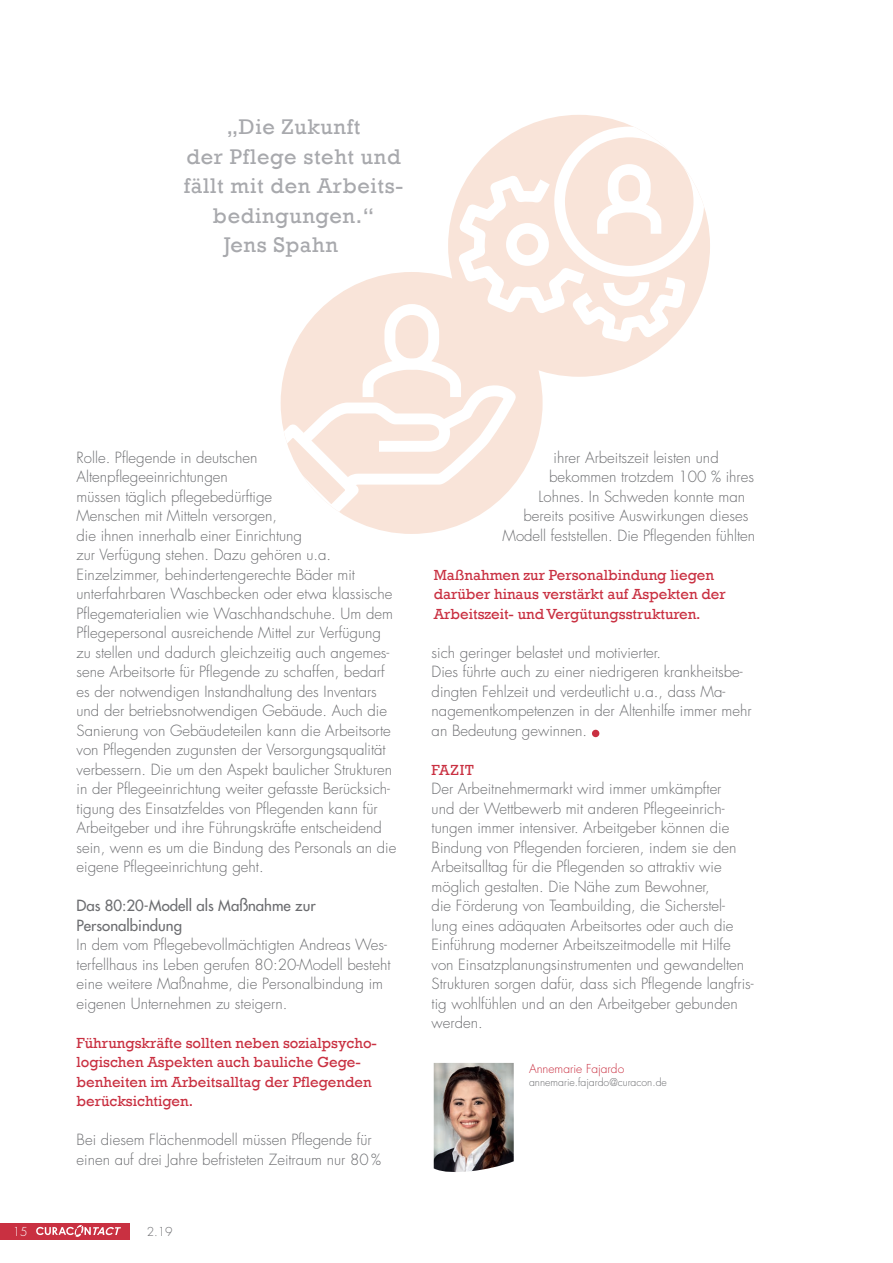
<style>
.page{position:relative;width:893px;height:1263px;background:#fff}
.page>*{position:absolute;margin:0;border:0;box-sizing:border-box;transform-origin:0 0}
.t1{font:21.75px "Rockwell";letter-spacing:.03em;color:#a8a9ad}
.t2{font:300 15px/19.5px "Futura";color:#6c6d70}
.t3{font:15px/19.5px "Rockwell";color:#c93041}
.t4{font:15px/19.5px "Futura";color:#6c6d70}
.t5{font:300 12px "Futura";color:#c93041}
.t6{font:300 12px "Futura";color:#6c6d70}
.t7{font:300 12px "Futura";color:#fff}
.t8{font:300 10.5px "Futura";color:#6c6d70}
</style>
<div class="page">
<div style="left:0;top:1223px;width:130px;height:16px;background:#c93041"></div>
<svg style="left:36px;top:1225px;width:85px;height:12px"></svg>
<img style="left:434px;top:1063px;width:80px;height:109px">
<div style="left:592px;top:730px;width:7px;height:7px;background:#c93041;border-radius:50%"></div>
<div style="left:448px;top:115px;width:262px;height:262px;background:#f9e4d9;border-radius:50%"></div>
<div style="left:554px;top:127px;width:150px;height:150px;border:11px solid #fff;border-radius:50%"></div>
<svg style="left:280px;top:148px;width:412px;height:379px"></svg>
<h1 class="t1" style="left:227px;top:114px;width:135px">„Die Zukunft</h1>
<h1 class="t1" style="left:186px;top:144px;width:216px">der Pflege steht und</h1>
<h1 class="t1" style="left:184px;top:173px;width:221px">fällt mit den Arbeits-</h1>
<h1 class="t1" style="left:213px;top:203px;width:163px">bedingungen.“</h1>
<h1 class="t1" style="left:224px;top:232px;width:116px">Jens Spahn</h1>
<p class="t2" style="left:77px;top:448px;width:321px">Rolle. Pflegende in deutschen Altenpflegeeinrichtungen<br>müssen täglich pflegebedürftige<br>Menschen mit Mitteln versorgen,<br>die ihnen innerhalb einer Einrichtung<br>zur Verfügung stehen. Dazu gehören u.a.<br>Einzelzimmer, behindertengerechte Bäder mit unterfahrbaren Waschbecken oder etwa klassische Pflegematerialien wie Waschhandschuhe. Um dem Pflegepersonal ausreichende Mittel zur Verfügung zu stellen und dadurch gleichzeitig auch angemes&shy;sene Arbeitsorte für Pflegende zu schaffen, bedarf es der notwendigen Instandhaltung des Inventars und der betriebsnotwendigen Gebäude. Auch die Sanierung von Gebäudeteilen kann die Arbeitsorte von Pflegenden zugunsten der Versorgungsqualität verbessern. Die um den Aspekt baulicher Strukturen in der Pflegeeinrichtung weiter gefasste Berücksich&shy;tigung des Einsatzfeldes von Pflegenden kann für Arbeitgeber und ihre Führungskräfte entscheidend sein, wenn es um die Bindung des Personals an die eigene Pflegeeinrichtung geht.</p>
<p class="t4" style="left:77px;top:896px;width:241px">Das 80:20-Modell als Maßnahme zur<br>Personalbindung</p>
<p class="t2" style="left:77px;top:935px;width:315px">In dem vom Pflegebevollmächtigten Andreas Wes&shy;terfellhaus ins Leben gerufen 80:20-Modell besteht eine weitere Maßnahme, die Personalbindung im eigenen Unternehmen zu steigern.</p>
<p class="t3" style="left:77px;top:1033px;width:302px">Führungskräfte sollten neben sozialpsycho&shy;logischen Aspekten auch bauliche Gege&shy;benheiten im Arbeitsalltag der Pflegenden berücksichtigen.</p>
<p class="t2" style="left:77px;top:1130px;width:306px">Bei diesem Flächenmodell müssen Pflegende für einen auf drei Jahre befristeten Zeitraum nur 80 %</p>
<p class="t7" style="left:13px;top:1223px;width:16px">15</p>
<p class="t6" style="left:147px;top:1223px;width:28px">2.19</p>
<p class="t2" style="left:554px;top:448px;width:167px">ihrer Arbeitszeit leisten und</p>
<p class="t2" style="left:549px;top:467px;width:206px">bekommen trotzdem 100 % ihres</p>
<p class="t2" style="left:539px;top:487px;width:208px">Lohnes. In Schweden konnte man</p>
<p class="t2" style="left:524px;top:506px;width:226px">bereits positive Auswirkungen dieses</p>
<p class="t2" style="left:503px;top:526px;width:254px">Modell feststellen. Die Pflegenden fühlten</p>
<p class="t3" style="left:434px;top:565px;width:293px">Maßnahmen zur Personalbindung liegen darüber hinaus verstärkt auf Aspekten der<br>Arbeitszeit- und Vergütungsstrukturen.</p>
<p class="t2" style="left:432px;top:643px;width:322px">sich geringer belastet und motivierter.<br>Dies führte auch zu einer niedrigeren krankheitsbe&shy;dingten Fehlzeit und verdeutlicht u.a., dass Ma&shy;nagementkompetenzen in der Altenhilfe immer mehr an Bedeutung gewinnen.</p>
<p class="t3" style="left:432px;top:760px;width:44px">FAZIT</p>
<p class="t2" style="left:432px;top:779px;width:324px">Der Arbeitnehmermarkt wird immer umkämpfter<br>und der Wettbewerb mit anderen Pflegeeinrich&shy;tungen immer intensiver. Arbeitgeber können die Bindung von Pflegenden forcieren, indem sie den Arbeitsalltag für die Pflegenden so attraktiv wie möglich gestalten. Die Nähe zum Bewohner,<br>die Förderung von Teambuilding, die Sicherstel&shy;lung eines adäquaten Arbeitsortes oder auch die Einführung moderner Arbeitszeitmodelle mit Hilfe von Einsatzplanungsinstrumenten und gewandelten Strukturen sorgen dafür, dass sich Pflegende langfris&shy;tig wohlfühlen und an den Arbeitgeber gebunden werden.</p>
<p class="t5" style="left:529px;top:1060px;width:97px">Annemarie Fajardo</p>
<p class="t8" style="left:529px;top:1075px;width:139px">annemarie.fajardo@curacon.de</p>
</div>
